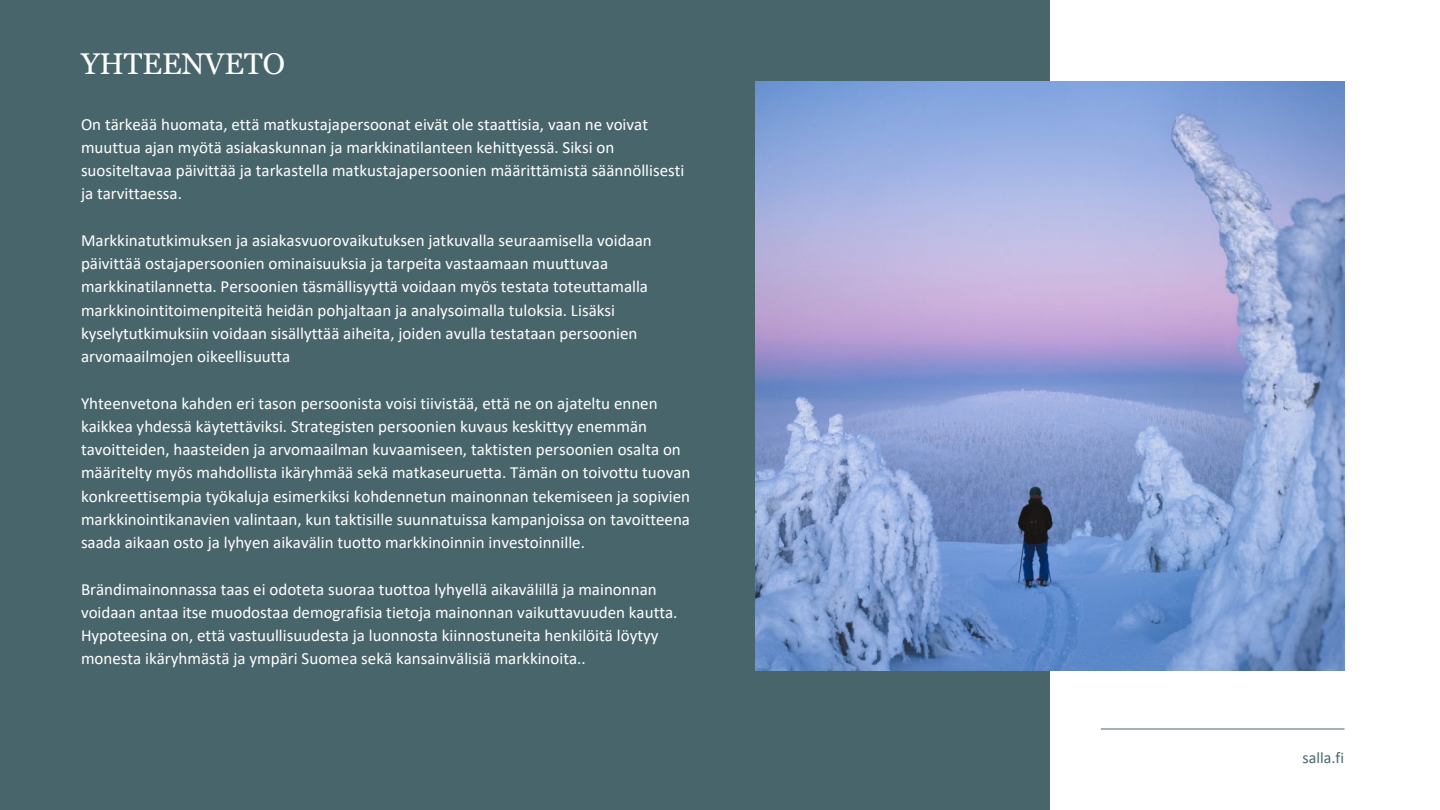
<style>
.page{position:relative;width:1440px;height:810px;background:#fff}
.page>*{position:absolute;margin:0;border:0;box-sizing:border-box;transform-origin:0 0}
.t1{font:30px "Georgia Pro";color:#fff}
.t2{font:17px/23.2px "Calibri";color:#fff}
.t3{font:16px "Calibri";color:#49656c}
</style>
<div class="page">
<div style="left:0;top:0;width:1050px;height:810px;background:#49656c"></div>
<hr style="left:1101px;top:729px;width:244px;height:1px;background:#49656c">
<img style="left:755px;top:81px;width:590px;height:589px">
<p class="t1" style="left:81px;top:46px;width:205px">YHTEENVETO</p>
<p class="t2" style="left:81px;top:114px;width:605px">On tärkeää huomata, että matkustajapersoonat eivät ole staattisia, vaan ne voivat muuttua ajan myötä asiakaskunnan ja markkinatilanteen kehittyessä. Siksi on suositeltavaa päivittää ja tarkastella matkustajapersoonien määrittämistä säännöllisesti ja tarvittaessa.</p>
<p class="t2" style="left:81px;top:230px;width:572px">Markkinatutkimuksen ja asiakasvuorovaikutuksen jatkuvalla seuraamisella voidaan päivittää ostajapersoonien ominaisuuksia ja tarpeita vastaamaan muuttuvaa markkinatilannetta. Persoonien täsmällisyyttä voidaan myös testata toteuttamalla markkinointitoimenpiteitä heidän pohjaltaan ja analysoimalla tuloksia. Lisäksi kyselytutkimuksiin voidaan sisällyttää aiheita, joiden avulla testataan persoonien arvomaailmojen oikeellisuutta</p>
<p class="t2" style="left:81px;top:393px;width:611px">Yhteenvetona kahden eri tason persoonista voisi tiivistää, että ne on ajateltu ennen kaikkea yhdessä käytettäviksi. Strategisten persoonien kuvaus keskittyy enemmän tavoitteiden, haasteiden ja arvomaailman kuvaamiseen, taktisten persoonien osalta on määritelty myös mahdollista ikäryhmää sekä matkaseuruetta. Tämän on toivottu tuovan konkreettisempia työkaluja esimerkiksi kohdennetun mainonnan tekemiseen ja sopivien markkinointikanavien valintaan, kun taktisille suunnatuissa kampanjoissa on tavoitteena saada aikaan osto ja lyhyen aikavälin tuotto markkinoinnin investoinnille.</p>
<p class="t2" style="left:81px;top:579px;width:598px">Brändimainonnassa taas ei odoteta suoraa tuottoa lyhyellä aikavälillä ja mainonnan voidaan antaa itse muodostaa demografisia tietoja mainonnan vaikuttavuuden kautta.<br>Hypoteesina on, että vastuullisuudesta ja luonnosta kiinnostuneita henkilöitä löytyy monesta ikäryhmästä ja ympäri Suomea sekä kansainvälisiä markkinoita..</p>
<p class="t3" style="left:1303px;top:751px;width:43px">salla.fi</p>
</div>
